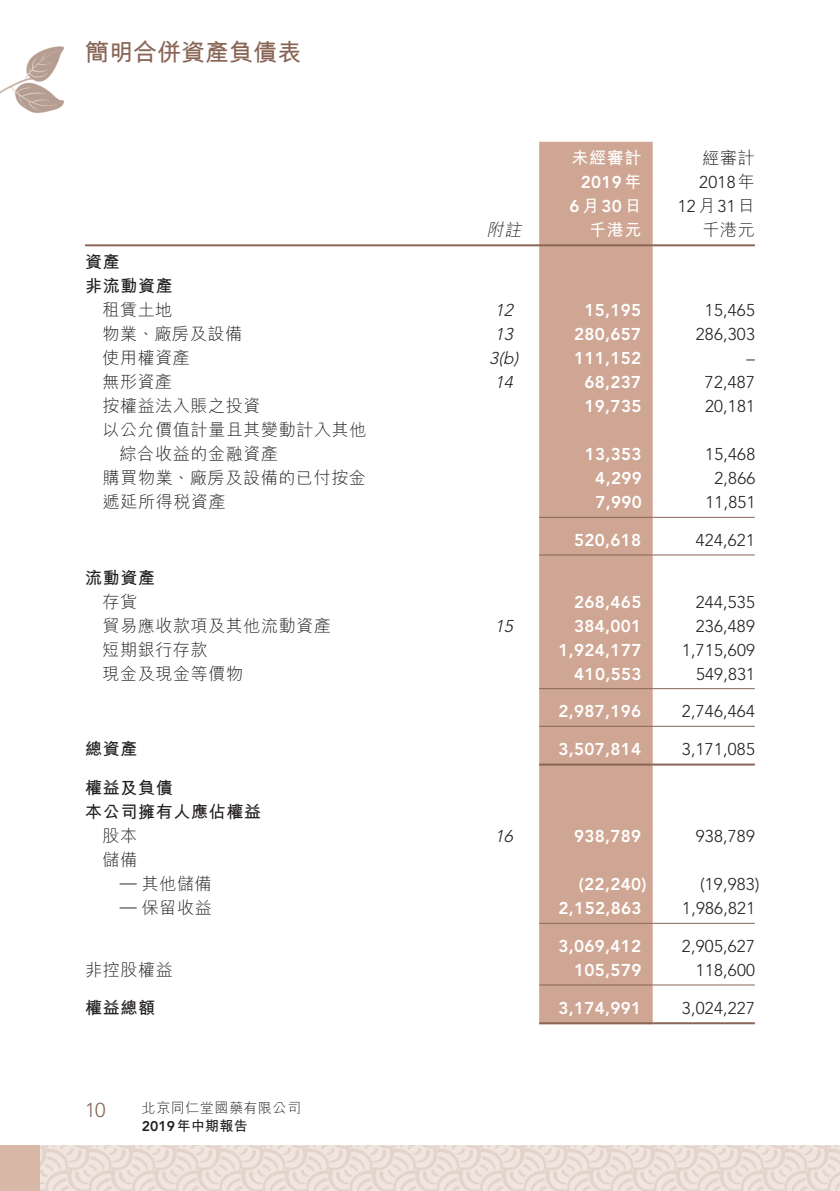
<style>
.page{position:relative;width:840px;height:1191px;background:#fff}
.page>*{position:absolute;margin:0;border:0;box-sizing:border-box;transform-origin:0 0}
.t1{font:700 24px "M Hei HK";color:#886556}
.t2{font:300 20px "Avenir LT Std";color:#886556}
.t3{font:800 17px "Avenir LT Std";letter-spacing:.02em;color:#fff}
.t4{font:300 17px "Avenir LT Std";letter-spacing:.015em;color:#231f20}
.t5{font:300 17px/24px "M Hei HK";letter-spacing:.035em;color:#231f20}
.t6{font:700 17px/24px "M Hei HK";letter-spacing:.04em;color:#231f20}
.t7{font:italic 300 17px "Avenir LT Std";color:#231f20}
.t8{font:700 17px "M Hei HK";letter-spacing:.04em;color:#fff}
.t9{font:italic 300 17px "M Hei HK";color:#231f20}
.t10{font:300 14px/18px "M Hei HK";letter-spacing:.035em;color:#231f20}
.s1{font-family:"M Hei HK";font-weight:700}
.s2{font-family:"M Hei HK"}
.s3{font-family:"Avenir LT Std"}
.s4{font-family:"Avenir LT Std";font-weight:800}
.s5{font-weight:700}
</style>
<div class="page">
<img style="left:0;top:46px;width:755px;height:209px">
<img style="left:40px;top:1145px;width:799px;height:46px">
<div style="left:0;top:1145px;width:40px;height:46px;background:#d9b8a8"></div>
<div style="left:539px;top:142px;width:113px;height:880px;background:#cfa693"></div>
<hr style="left:85px;top:244px;width:386px;height:2px;background:#886556">
<hr style="left:471px;top:244px;width:68px;height:2px;background:#886556">
<hr style="left:539px;top:244px;width:113px;height:2px;background:#886556">
<hr style="left:652px;top:244px;width:102px;height:2px;background:#886556">
<hr style="left:539px;top:517px;width:113px;height:1px;background:#886556">
<hr style="left:652px;top:517px;width:102px;height:1px;background:#886556">
<hr style="left:539px;top:554px;width:113px;height:1px;background:#886556">
<hr style="left:652px;top:554px;width:102px;height:1px;background:#886556">
<hr style="left:539px;top:688px;width:113px;height:1px;background:#886556">
<hr style="left:652px;top:688px;width:102px;height:1px;background:#886556">
<hr style="left:539px;top:726px;width:113px;height:1px;background:#886556">
<hr style="left:652px;top:726px;width:102px;height:1px;background:#886556">
<hr style="left:539px;top:763px;width:113px;height:2px;background:#886556">
<hr style="left:652px;top:763px;width:102px;height:2px;background:#886556">
<hr style="left:539px;top:922px;width:113px;height:1px;background:#886556">
<hr style="left:652px;top:922px;width:102px;height:1px;background:#886556">
<hr style="left:539px;top:984px;width:113px;height:1px;background:#886556">
<hr style="left:652px;top:984px;width:102px;height:1px;background:#886556">
<hr style="left:539px;top:1022px;width:113px;height:2px;background:#886556">
<hr style="left:652px;top:1022px;width:102px;height:2px;background:#886556">
<h1 class="t1" style="left:85px;top:35px;width:217px">簡明合併資產負債表</h1>
<p class="t8" style="left:571px;top:145px;width:71px">未經審計</p>
<p class="t5" style="left:702px;top:145px;width:54px">經審計</p>
<p class="t3" style="left:580px;top:172px;width:62px">2019<span class="s1">年</span></p>
<p class="t4" style="left:698px;top:172px;width:57px">2018<span class="s2">年</span></p>
<p class="t3" style="left:569px;top:196px;width:73px">6<span class="s1">月</span>30<span class="s1">日</span></p>
<p class="t4" style="left:677px;top:196px;width:79px">12<span class="s2">月</span>31<span class="s2">日</span></p>
<p class="t9" style="left:486px;top:221px;width:40px">附註</p>
<p class="t8" style="left:588px;top:217px;width:54px">千港元</p>
<p class="t5" style="left:702px;top:217px;width:54px">千港元</p>
<p class="t6" style="left:85px;top:248px;width:89px">資產<br>非流動資產</p>
<p class="t5" style="left:102px;top:298px;width:71px">租賃土地</p>
<p class="t7" style="left:494px;top:300px;width:24px">12</p>
<p class="t3" style="left:584px;top:300px;width:58px">15,195</p>
<p class="t4" style="left:704px;top:300px;width:51px">15,465</p>
<p class="t5" style="left:102px;top:322px;width:141px">物業、廠房及設備</p>
<p class="t7" style="left:494px;top:324px;width:24px">13</p>
<p class="t3" style="left:573px;top:324px;width:69px">280,657</p>
<p class="t4" style="left:695px;top:324px;width:61px">286,303</p>
<p class="t5" style="left:102px;top:346px;width:89px">使用權資產</p>
<p class="t7" style="left:489px;top:348px;width:35px">3(b)</p>
<p class="t3" style="left:573px;top:348px;width:69px">111,152</p>
<p class="t4" style="left:746px;top:348px;width:10px">–</p>
<p class="t5" style="left:102px;top:370px;width:71px">無形資產</p>
<p class="t7" style="left:494px;top:372px;width:24px">14</p>
<p class="t3" style="left:584px;top:372px;width:58px">68,237</p>
<p class="t4" style="left:704px;top:372px;width:51px">72,487</p>
<p class="t5" style="left:102px;top:394px;width:159px">按權益法入賬之投資</p>
<p class="t3" style="left:584px;top:396px;width:58px">19,735</p>
<p class="t4" style="left:704px;top:396px;width:51px">20,181</p>
<p class="t5" style="left:120px;top:418px;width:248px;text-indent:-17px">以公允價值計量且其變動計入其他綜合收益的金融資產</p>
<p class="t3" style="left:584px;top:444px;width:58px">13,353</p>
<p class="t4" style="left:704px;top:444px;width:51px">15,468</p>
<p class="t5" style="left:103px;top:466px;width:264px">購買物業、廠房及設備的已付按金</p>
<p class="t3" style="left:595px;top:468px;width:48px">4,299</p>
<p class="t4" style="left:714px;top:468px;width:42px">2,866</p>
<p class="t5" style="left:103px;top:490px;width:124px">遞延所得稅資產</p>
<p class="t3" style="left:595px;top:492px;width:48px">7,990</p>
<p class="t4" style="left:705px;top:492px;width:51px">11,851</p>
<p class="t3" style="left:573px;top:530px;width:69px">520,618</p>
<p class="t4" style="left:695px;top:530px;width:61px">424,621</p>
<p class="t6" style="left:85px;top:564px;width:71px">流動資產</p>
<p class="t5" style="left:102px;top:589px;width:36px">存貨</p>
<p class="t3" style="left:573px;top:591px;width:69px">268,465</p>
<p class="t4" style="left:695px;top:591px;width:61px">244,535</p>
<p class="t5" style="left:102px;top:613px;width:230px">貿易應收款項及其他流動資產</p>
<p class="t7" style="left:494px;top:615px;width:24px">15</p>
<p class="t3" style="left:573px;top:615px;width:69px">384,001</p>
<p class="t4" style="left:695px;top:615px;width:61px">236,489</p>
<p class="t5" style="left:102px;top:637px;width:107px">短期銀行存款</p>
<p class="t3" style="left:558px;top:639px;width:84px">1,924,177</p>
<p class="t4" style="left:681px;top:639px;width:74px">1,715,609</p>
<p class="t5" style="left:102px;top:661px;width:142px">現金及現金等價物</p>
<p class="t3" style="left:574px;top:663px;width:69px">410,553</p>
<p class="t4" style="left:695px;top:663px;width:61px">549,831</p>
<p class="t3" style="left:558px;top:701px;width:84px">2,987,196</p>
<p class="t4" style="left:681px;top:701px;width:74px">2,746,464</p>
<p class="t6" style="left:85px;top:735px;width:54px">總資產</p>
<p class="t3" style="left:558px;top:739px;width:84px">3,507,814</p>
<p class="t4" style="left:681px;top:739px;width:74px">3,171,085</p>
<p class="t6" style="left:85px;top:774px;width:177px">權益及負債<br>本公司擁有人應佔權益</p>
<p class="t5" style="left:102px;top:823px;width:36px">股本</p>
<p class="t7" style="left:494px;top:826px;width:24px">16</p>
<p class="t3" style="left:573px;top:826px;width:69px">938,789</p>
<p class="t4" style="left:695px;top:826px;width:61px">938,789</p>
<p class="t5" style="left:102px;top:847px;width:36px">儲備</p>
<p class="t5" style="left:120px;top:871px;width:93px"><span class="s3">—</span> 其他儲備</p>
<p class="t3" style="left:578px;top:874px;width:69px">(22,240)</p>
<p class="t4" style="left:699px;top:874px;width:61px">(19,983)</p>
<p class="t5" style="left:120px;top:895px;width:93px"><span class="s3">—</span> 保留收益</p>
<p class="t3" style="left:558px;top:898px;width:84px">2,152,863</p>
<p class="t4" style="left:681px;top:898px;width:74px">1,986,821</p>
<p class="t3" style="left:558px;top:936px;width:84px">3,069,412</p>
<p class="t4" style="left:681px;top:936px;width:74px">2,905,627</p>
<p class="t5" style="left:85px;top:957px;width:89px">非控股權益</p>
<p class="t3" style="left:573px;top:960px;width:69px">105,579</p>
<p class="t4" style="left:695px;top:960px;width:61px">118,600</p>
<p class="t6" style="left:85px;top:993px;width:71px">權益總額</p>
<p class="t3" style="left:558px;top:997px;width:84px">3,174,991</p>
<p class="t4" style="left:681px;top:997px;width:74px">3,024,227</p>
<p class="t2" style="left:85px;top:1098px;width:22px">10</p>
<p class="t10" style="left:142px;top:1098px;width:161px">北京同仁堂國藥有限公司<br><span class="s4">2019</span><span class="s5">年中期報告</span></p>
</div>
